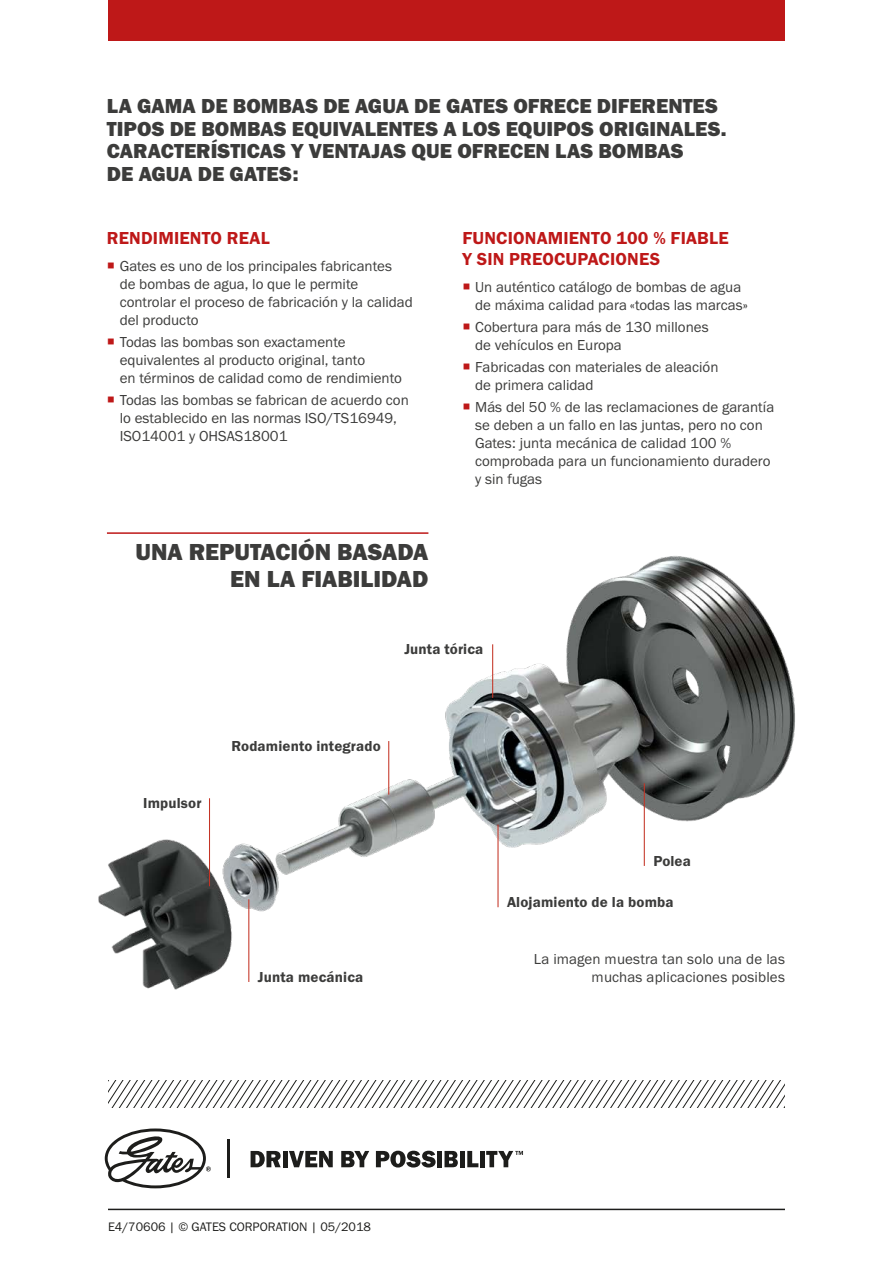
<style>
.page{position:relative;width:893px;height:1263px;background:#fff}
.page>*{position:absolute;margin:0;border:0;box-sizing:border-box;transform-origin:0 0}
.BODY_-_Quote{font:24px/27px "Franklin Gothic URW Hea";color:#3c3c3b;text-align:right}
.BODY_-_Title{font:21px/22.5px "Franklin Gothic URW Hea";color:#3c3c3b}
.BODY_-_Title_Red{font:18px/21px "Franklin Gothic URW Dem";letter-spacing:.01em;color:#be1818}
.BODY_-_Copy{font:15px/18px "Franklin Gothic URW Boo";color:#3c3c3b}
.BODY_-_Copy-2{font:15px "Franklin Gothic URW Dem";letter-spacing:.01em;color:#3c3c3b}
.BODY_-_Footer{font:12.75px "Franklin Gothic URW Boo";color:#1d1d1b}
</style>
<div class="page">
<hr style="left:227px;top:1139px;width:3px;height:39px;background:#1d1d1b">
<svg style="left:251px;top:1151px;width:30px;height:16px"></svg>
<div style="left:283px;top:1151px;width:5px;height:16px;background:#1d1d1b"></div>
<svg style="left:289px;top:1151px;width:44px;height:16px"></svg>
<svg style="left:341px;top:1151px;width:28px;height:16px"></svg>
<svg style="left:376px;top:1151px;width:60px;height:16px"></svg>
<div style="left:437px;top:1151px;width:5px;height:16px;background:#1d1d1b"></div>
<svg style="left:444px;top:1151px;width:14px;height:16px"></svg>
<div style="left:460px;top:1151px;width:5px;height:16px;background:#1d1d1b"></div>
<svg style="left:467px;top:1151px;width:11px;height:16px"></svg>
<div style="left:480px;top:1151px;width:5px;height:16px;background:#1d1d1b"></div>
<svg style="left:486px;top:1151px;width:37px;height:16px"></svg>
<svg style="left:105px;top:1128px;width:106px;height:60px"></svg>
<img style="left:98px;top:532px;width:697px;height:458px">
<hr style="left:492px;top:644px;width:1px;height:54px;background:#c43425">
<hr style="left:388px;top:741px;width:1px;height:54px;background:#c43425">
<hr style="left:248px;top:899px;width:1px;height:83px;background:#c43425">
<hr style="left:497px;top:825px;width:2px;height:82px;background:#c43425">
<hr style="left:644px;top:783px;width:1px;height:83px;background:#c43425">
<hr style="left:209px;top:798px;width:1px;height:88px;background:#c43425">
<hr style="left:107px;top:532px;width:321px;height:2px;background:#be1818">
<hr style="left:108px;top:1209px;width:677px;height:1px;background:#1d1d1b">
<svg style="left:108px;top:1080px;width:677px;height:27px"></svg>
<div style="left:108px;top:0;width:677px;height:40px;background:#be1818"></div>
<p class="BODY_-_Title" style="left:107px;top:94px;width:621px">LA GAMA DE BOMBAS DE AGUA DE GATES OFRECE DIFERENTES TIPOS DE BOMBAS EQUIVALENTES A LOS EQUIPOS ORIGINALES.<br>CARACTERÍSTICAS Y VENTAJAS QUE OFRECEN LAS BOMBAS<br>DE AGUA DE GATES:</p>
<p class="BODY_-_Title_Red" style="left:107px;top:227px;width:164px">RENDIMIENTO REAL</p>
<p class="BODY_-_Copy" style="left:120px;top:256px;width:295px">Gates es uno de los principales fabricantes<br>de bombas de agua, lo que le permite controlar el proceso de fabricación y la calidad del producto</p>
<p class="BODY_-_Copy" style="left:120px;top:333px;width:284px">Todas las bombas son exactamente equivalentes al producto original, tanto<br>en términos de calidad como de rendimiento</p>
<p class="BODY_-_Copy" style="left:120px;top:391px;width:291px">Todas las bombas se fabrican de acuerdo con lo establecido en las normas ISO/TS16949,<br>ISO14001 y OHSAS18001</p>
<p class="BODY_-_Quote" style="left:135px;top:538px;width:294px">UNA REPUTACIÓN BASADA<br>EN LA FIABILIDAD</p>
<p class="BODY_-_Title_Red" style="left:462px;top:227px;width:268px">FUNCIONAMIENTO 100 % FIABLE<br>Y SIN PREOCUPACIONES</p>
<p class="BODY_-_Copy" style="left:475px;top:277px;width:274px">Un auténtico catálogo de bombas de agua de máxima calidad para «todas las marcas»</p>
<p class="BODY_-_Copy" style="left:475px;top:318px;width:235px">Cobertura para más de 130 millones de vehículos en Europa</p>
<p class="BODY_-_Copy" style="left:475px;top:358px;width:245px">Fabricadas con materiales de aleación de primera calidad</p>
<p class="BODY_-_Copy" style="left:475px;top:398px;width:301px">Más del 50 % de las reclamaciones de garantía se deben a un fallo en las juntas, pero no con Gates: junta mecánica de calidad 100 % comprobada para un funcionamiento duradero y sin fugas</p>
<p class="BODY_-_Copy-2" style="left:404px;top:640px;width:81px">Junta tórica</p>
<p class="BODY_-_Copy-2" style="left:143px;top:794px;width:60px">Impulsor</p>
<p class="BODY_-_Copy-2" style="left:231px;top:737px;width:151px">Rodamiento integrado</p>
<p class="BODY_-_Copy-2" style="left:653px;top:852px;width:39px">Polea</p>
<p class="BODY_-_Copy-2" style="left:507px;top:893px;width:168px">Alojamiento de la bomba</p>
<p class="BODY_-_Copy" style="left:534px;top:950px;width:253px">La imagen muestra tan solo una de las</p>
<p class="BODY_-_Copy-2" style="left:258px;top:968px;width:107px">Junta mecánica</p>
<p class="BODY_-_Copy" style="left:592px;top:968px;width:195px">muchas aplicaciones posibles</p>
<p class="BODY_-_Footer" style="left:108px;top:1219px;width:265px">E4/70606 | © GATES CORPORATION | 05/2018</p>
</div>
